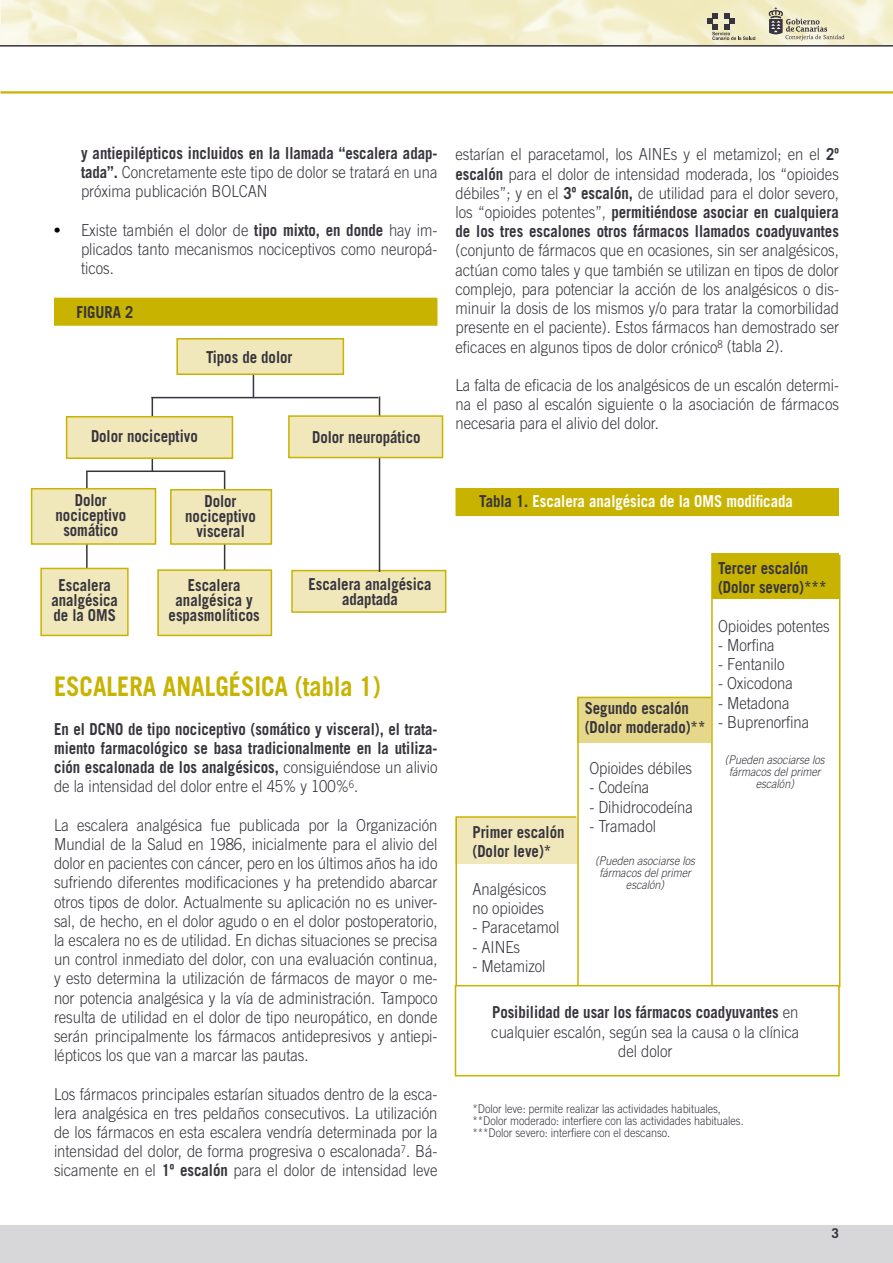
<style>
.page{position:relative;width:893px;height:1263px;background:#fff}
.page>*{position:absolute;margin:0;border:0;box-sizing:border-box;transform-origin:0 0}
.t1{font:700 27px "Trade Gothic";color:#c7b300;scale:.9 1}
.t2{font:300 16.5px/19.2px "Trade Gothic";color:#38343d;text-align:justify;scale:.9 1}
.t3{font:700 16.5px/15px "Trade Gothic";color:#38343d;text-align:center;scale:.9 1}
.t4{font:700 16.5px "Trade Gothic";color:#fff;scale:.9 1}
.t5{font:700 13.5px "Trade Gothic";color:#38343d}
.t6{font:300 12px/12px "Trade Gothic";color:#38343d;scale:.9 1}
.t7{font:italic 300 12px/12px "Trade Gothic";color:#38343d;text-align:center;scale:.9 1}
.s1{font-weight:700}
.s2{font-family:"Times";font-weight:400;font-size:18px;color:#000}
.s3{font-weight:300}
.s4{color:#38343d}
</style>
<div class="page">
<img style="left:0;top:0;width:1px;height:45px">
<img style="left:1px;top:0;width:892px;height:45px">
<div style="left:0;top:1225px;width:893px;height:38px;background:#d7d6d8"></div>
<hr style="left:0;top:45px;width:893px;height:2px;background:#38343d">
<svg style="left:707px;top:13px;width:48px;height:27px"></svg>
<svg style="left:769px;top:7px;width:76px;height:33px;background:#cfcab0"></svg>
<hr style="left:0;top:91px;width:893px;height:3px;background:#c7b300">
<div style="left:712px;top:553px;width:127px;height:46px;background:#c7b300"></div>
<hr style="left:152px;top:397px;width:1px;height:74px;background:#38343d">
<hr style="left:86px;top:472px;width:2px;height:148px;background:#38343d">
<hr style="left:224px;top:472px;width:1px;height:149px;background:#38343d">
<div style="left:54px;top:298px;width:383px;height:28px;background:#c7b300;border:2px solid #c7b300"></div>
<div style="left:455px;top:488px;width:384px;height:28px;background:#c7b300"></div>
<div style="left:66px;top:416px;width:167px;height:43px;background:#f0e8ba;border:2px solid #c7b300"></div>
<div style="left:31px;top:488px;width:125px;height:57px;background:#f0e8ba;border:2px solid #c7b300"></div>
<div style="left:170px;top:489px;width:102px;height:56px;background:#f0e8ba;border:2px solid #c7b300"></div>
<div style="left:40px;top:568px;width:89px;height:68px;background:#f0e8ba;border:2px solid #c7b300"></div>
<div style="left:157px;top:569px;width:115px;height:67px;background:#f0e8ba;border:2px solid #c7b300"></div>
<div style="left:291px;top:570px;width:155px;height:43px;background:#f0e8ba;border:2px solid #c7b300"></div>
<svg style="left:253px;top:375px;width:1px;height:22px"></svg>
<hr style="left:151px;top:397px;width:227px;height:1px;background:#38343d">
<hr style="left:379px;top:396px;width:1px;height:176px;background:#38343d">
<div style="left:176px;top:338px;width:168px;height:37px;background:#f0e8ba;border:2px solid #c7b300"></div>
<div style="left:288px;top:415px;width:155px;height:43px;background:#f0e8ba;border:2px solid #c7b300"></div>
<hr style="left:86px;top:470px;width:139px;height:2px;background:#38343d">
<hr style="left:711px;top:553px;width:2px;height:433px;background:#c7b300">
<hr style="left:839px;top:555px;width:1px;height:432px;background:#c7b300">
<svg style="left:455px;top:696px;width:258px;height:289px"></svg>
<div style="left:455px;top:985px;width:385px;height:91px;background:#fff;border:2px solid #c7b300"></div>
<p class="t2" style="left:81px;top:143px;width:398px"><span class="s1">y antiepilépticos incluidos en la llamada “escalera adap&shy;tada”.</span> Concretamente este tipo de dolor se tratará en una próxima publicación BOLCAN</p>
<p class="t2" style="left:81px;top:220px;width:398px;text-indent:-27px"><span class="s2">•</span> Existe también el dolor de <span class="s1">tipo mixto, en donde</span> hay im&shy;plicados tanto mecanismos nociceptivos como neuropá&shy;ticos.</p>
<p class="t2" style="left:54px;top:297px;width:59px">Figura 1</p>
<p class="t3" style="left:77px;top:304px;width:65px">FIGURA 2</p>
<p class="t3" style="left:206px;top:349px;width:97px">Tipos de dolor</p>
<p class="t3" style="left:91px;top:429px;width:120px">Dolor nociceptivo</p>
<p class="t3" style="left:312px;top:429px;width:122px">Dolor neuropático</p>
<p class="t2" style="left:455px;top:145px;width:428px">estarían el paracetamol, los AINEs y el metamizol; en el <span class="s1">2º escalón</span> para el dolor de intensidad moderada, los “opioides débiles”; y en el <span class="s1">3º escalón,</span> de utilidad para el dolor severo, los “opioides potentes”, <span class="s1">permitiéndose asociar en cualquiera de los tres escalones otros fármacos llamados coadyuvantes</span></p>
<p class="t2" style="left:455px;top:241px;width:428px">(conjunto de fármacos que en ocasiones, sin ser analgésicos, actúan como tales y que también se utilizan en tipos de dolor complejo, para potenciar la acción de los analgésicos o dis&shy;minuir la dosis de los mismos y/o para tratar la comorbilidad presente en el paciente). Estos fármacos han demostrado ser eficaces en algunos tipos de dolor crónico<sup>8</sup> (tabla 2).</p>
<p class="t2" style="left:455px;top:375px;width:428px">La falta de eficacia de los analgésicos de un escalón determi&shy;na el paso al escalón siguiente o la asociación de fármacos necesaria para el alivio del dolor.</p>
<p class="t3" style="left:56px;top:492px;width:80px">Dolor nociceptivo somático</p>
<p class="t3" style="left:185px;top:494px;width:80px">Dolor nociceptivo visceral</p>
<p class="t3" style="left:51px;top:577px;width:75px">Escalera analgésica de la OMS</p>
<p class="t3" style="left:169px;top:577px;width:103px">Escalera analgésica y espasmolíticos</p>
<p class="t3" style="left:308px;top:576px;width:138px">Escalera analgésica adaptada</p>
<h1 class="t1" style="left:54px;top:670px;width:365px">ESCALERA ANALGÉSICA (tabla 1)</h1>
<p class="t3" style="left:54px;top:719px;width:428px;line-height:19.2px;text-align:justify">En el DCNO de tipo nociceptivo (somático y visceral), el trata&shy;miento farmacológico se basa tradicionalmente en la utiliza&shy;ción escalonada de los analgésicos, <span class="s3">consiguiéndose un alivio de la intensidad del dolor entre el 45% y 100%</span><sup>6</sup><span class="s3">.</span></p>
<p class="t2" style="left:54px;top:815px;width:428px">La escalera analgésica fue publicada por la Organización Mundial de la Salud en 1986, inicialmente para el alivio del dolor en pacientes con cáncer, pero en los últimos años ha ido sufriendo diferentes modificaciones y ha pretendido abarcar otros tipos de dolor. Actualmente su aplicación no es univer&shy;sal, de hecho, en el dolor agudo o en el dolor postoperatorio, la escalera no es de utilidad. En dichas situaciones se precisa un control inmediato del dolor, con una evaluación continua, y esto determina la utilización de fármacos de mayor o me&shy;nor potencia analgésica y la vía de administración. Tampoco resulta de utilidad en el dolor de tipo neuropático, en donde serán principalmente los fármacos antidepresivos y antiepi&shy;lépticos los que van a marcar las pautas.</p>
<p class="t2" style="left:54px;top:1084px;width:428px">Los fármacos principales estarían situados dentro de la esca&shy;lera analgésica en tres peldaños consecutivos. La utilización de los fármacos en esta escalera vendría determinada por la intensidad del dolor, de forma progresiva o escalonada<sup>7</sup>. Bá&shy;sicamente en el <span class="s1">1º escalón</span> para el dolor de intensidad leve</p>
<p class="t4" style="left:479px;top:491px;width:350px"><span class="s4">Tabla 1.</span> Escalera analgésica de la OMS modificada</p>
<p class="t3" style="left:472px;top:822px;width:104px;line-height:19.2px;text-align:left">Primer escalón (Dolor leve)*</p>
<p class="t2" style="left:472px;top:879px;width:84px">Analgésicos no opioides</p>
<p class="t2" style="left:472px;top:918px;width:98px">- Paracetamol</p>
<p class="t2" style="left:472px;top:937px;width:54px">- AINEs</p>
<p class="t2" style="left:472px;top:956px;width:83px">- Metamizol</p>
<p class="t3" style="left:585px;top:698px;width:136px;line-height:19.2px;text-align:left">Segundo escalón (Dolor moderado)**</p>
<p class="t2" style="left:589px;top:758px;width:116px">Opioides débiles</p>
<p class="t2" style="left:589px;top:778px;width:68px">- Codeína</p>
<p class="t2" style="left:589px;top:797px;width:117px">- Dihidrocodeína</p>
<p class="t2" style="left:589px;top:816px;width:76px">- Tramadol</p>
<p class="t7" style="left:595px;top:855px;width:112px">(Pueden asociarse los fármacos del primer escalón)</p>
<p class="t3" style="left:718px;top:558px;width:122px;line-height:19.2px;text-align:left">Tercer escalón (Dolor severo)***</p>
<p class="t2" style="left:718px;top:616px;width:126px">Opioides potentes</p>
<p class="t2" style="left:718px;top:635px;width:65px">- Morfina</p>
<p class="t2" style="left:718px;top:654px;width:75px">- Fentanilo</p>
<p class="t2" style="left:718px;top:674px;width:85px">- Oxicodona</p>
<p class="t2" style="left:718px;top:693px;width:81px">- Metadona</p>
<p class="t2" style="left:718px;top:712px;width:103px">- Buprenorfina</p>
<p class="t7" style="left:725px;top:754px;width:112px">(Pueden asociarse los fármacos del primer escalón)</p>
<p class="t2" style="left:491px;top:1002px;width:344px;text-align:center"><span class="s1">Posibilidad de usar los fármacos coadyuvantes</span> en cualquier escalón, según sea la causa o la clínica del dolor</p>
<p class="t6" style="left:472px;top:1103px;width:303px">*Dolor leve: permite realizar las actividades habituales, **Dolor moderado: interfiere con las actividades habituales. ***Dolor severo: interfiere con el descanso.</p>
<p class="t5" style="left:832px;top:1225px;width:9px">3</p>
</div>
